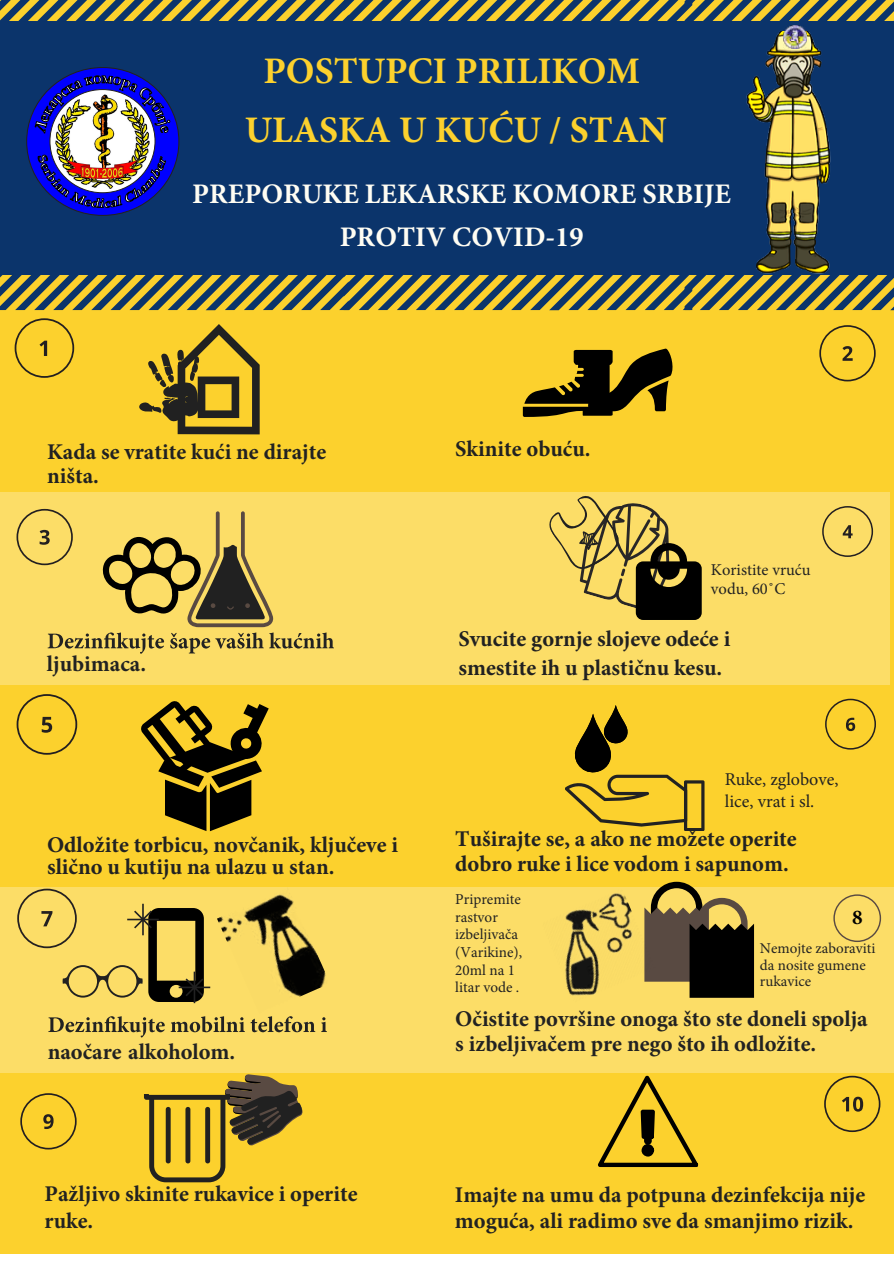
<style>
.page{position:relative;width:894px;height:1264px;background:#fff}
.page>*{position:absolute;margin:0;border:0;box-sizing:border-box;transform-origin:0 0}
.t1{font:700 37.5px/58.3px "Minion Pro";color:#fcd12d;text-align:center}
.t2{font:700 28.35px "Minion Pro";color:#fffdf3}
.t3{font:700 22.5px/23.5px "Minion Pro";color:#222}
.t4{font:700 22.5px/29.1px "Minion Pro";color:#212121}
.t5{font:700 21px "Minion Pro";color:#000}
.t6{font:18px/21.6px "Minion Pro";color:#222}
.t7{font:16.5px/18.9px "Minion Pro";color:#222}
.t8{font:15.15px/17.7px "Minion Pro";color:#222}
.t9{font:15px/17px "Minion Pro";color:#222}
</style>
<div class="page">
<div style="left:0;top:0;width:893px;height:1253px;background:#fcd12d"></div>
<div style="left:0;top:887px;width:893px;height:186px;background:#fcdd67"></div>
<div style="left:0;top:492px;width:888px;height:193px;background:#fcdd67"></div>
<svg style="left:692px;top:0;width:201px;height:310px"></svg>
<svg style="left:348px;top:0;width:344px;height:310px"></svg>
<svg style="left:0;top:0;width:348px;height:310px"></svg>
<div style="left:0;top:22px;width:893px;height:253px;background:#0b346b"></div>
<svg style="left:139px;top:324px;width:120px;height:110px"></svg>
<svg style="left:522px;top:348px;width:150px;height:69px"></svg>
<svg style="left:549px;top:496px;width:152px;height:124px"></svg>
<svg style="left:141px;top:701px;width:128px;height:130px"></svg>
<svg style="left:565px;top:705px;width:139px;height:125px"></svg>
<img style="left:217px;top:894px;width:109px;height:103px">
<svg style="left:656px;top:881px;width:97px;height:116px"></svg>
<img style="left:565px;top:892px;width:91px;height:104px">
<svg style="left:144px;top:1074px;width:159px;height:107px"></svg>
<svg style="left:598px;top:1075px;width:100px;height:91px"></svg>
<div style="left:644px;top:1112px;width:7px;height:32px;background:#000;border-radius:4px"></div>
<img style="left:718px;top:31px;width:175px;height:248px">
<svg style="left:15px;top:318px;width:59px;height:60px"></svg>
<svg style="left:819px;top:325px;width:56px;height:56px"></svg>
<svg style="left:822px;top:506px;width:50px;height:51px"></svg>
<svg style="left:17px;top:694px;width:60px;height:60px"></svg>
<svg style="left:825px;top:698px;width:50px;height:51px"></svg>
<svg style="left:17px;top:888px;width:193px;height:115px"></svg>
<svg style="left:824px;top:1075px;width:56px;height:57px"></svg>
<svg style="left:20px;top:1093px;width:57px;height:56px"></svg>
<svg style="left:833px;top:894px;width:47px;height:48px"></svg>
<img style="left:783px;top:26px;width:23px;height:22px">
<svg style="left:17px;top:509px;width:317px;height:144px"></svg>
<svg style="left:48px;top:1016px;width:279px;height:21px"></svg>
<svg style="left:26px;top:67px;width:153px;height:148px"></svg>
<h1 class="t1" style="left:244px;top:42px;width:423px">POSTUPCI PRILIKOM<br>ULASKA U KUĆU / STAN</h1>
<p class="t2" style="left:192px;top:174px;width:540px">PREPORUKE LEKARSKE KOMORE SRBIJE</p>
<p class="t2" style="left:339px;top:217px;width:245px">PROTIV COVID-19</p>
<p class="t3" style="left:47px;top:440px;width:280px">Kada se vratite kući ne dirajte ništa.</p>
<p class="t3" style="left:47px;top:651px;width:101px">ljubimaca.</p>
<p class="t3" style="left:455px;top:437px;width:137px">Skinite obuću.</p>
<p class="t7" style="left:710px;top:560px;width:101px">Koristite vruću vodu, 60˚C</p>
<p class="t4" style="left:458px;top:624px;width:273px">Svucite gornje slojeve odeće i smestite ih u plastičnu kesu.</p>
<p class="t6" style="left:724px;top:769px;width:115px">Ruke, zglobove, lice, vrat i sl.</p>
<p class="t3" style="left:47px;top:832px;width:352px;line-height:22.6px">Odložite torbicu, novčanik, ključeve i slično u kutiju na ulazu u stan.</p>
<p class="t3" style="left:48px;top:1040px;width:189px">naočare alkoholom.</p>
<p class="t3" style="left:455px;top:825px;width:343px;line-height:25.2px">Tuširajte se, a ako ne možete operite dobro ruke i lice vodom i sapunom.</p>
<p class="t8" style="left:455px;top:890px;width:69px">Pripremite rastvor izbeljivača (Varikine),<br>20ml na 1 litar vode .</p>
<p class="t5" style="left:851px;top:902px;width:12px">8</p>
<p class="t9" style="left:759px;top:939px;width:117px">Nemojte zaboraviti da nosite gumene</p>
<p class="t9" style="left:759px;top:972px;width:53px">rukavice</p>
<p class="t3" style="left:455px;top:1005px;width:414px;line-height:24.9px">Očistite površine onoga što ste doneli spolja s izbeljivačem pre nego što ih odložite.</p>
<p class="t3" style="left:45px;top:1180px;width:314px;line-height:27px">Pažljivo skinite rukavice i operite ruke.</p>
<p class="t3" style="left:455px;top:1182px;width:412px;line-height:25.3px">Imajte na umu da potpuna dezinfekcija nije moguća, ali radimo sve da smanjimo rizik.</p>
</div>
